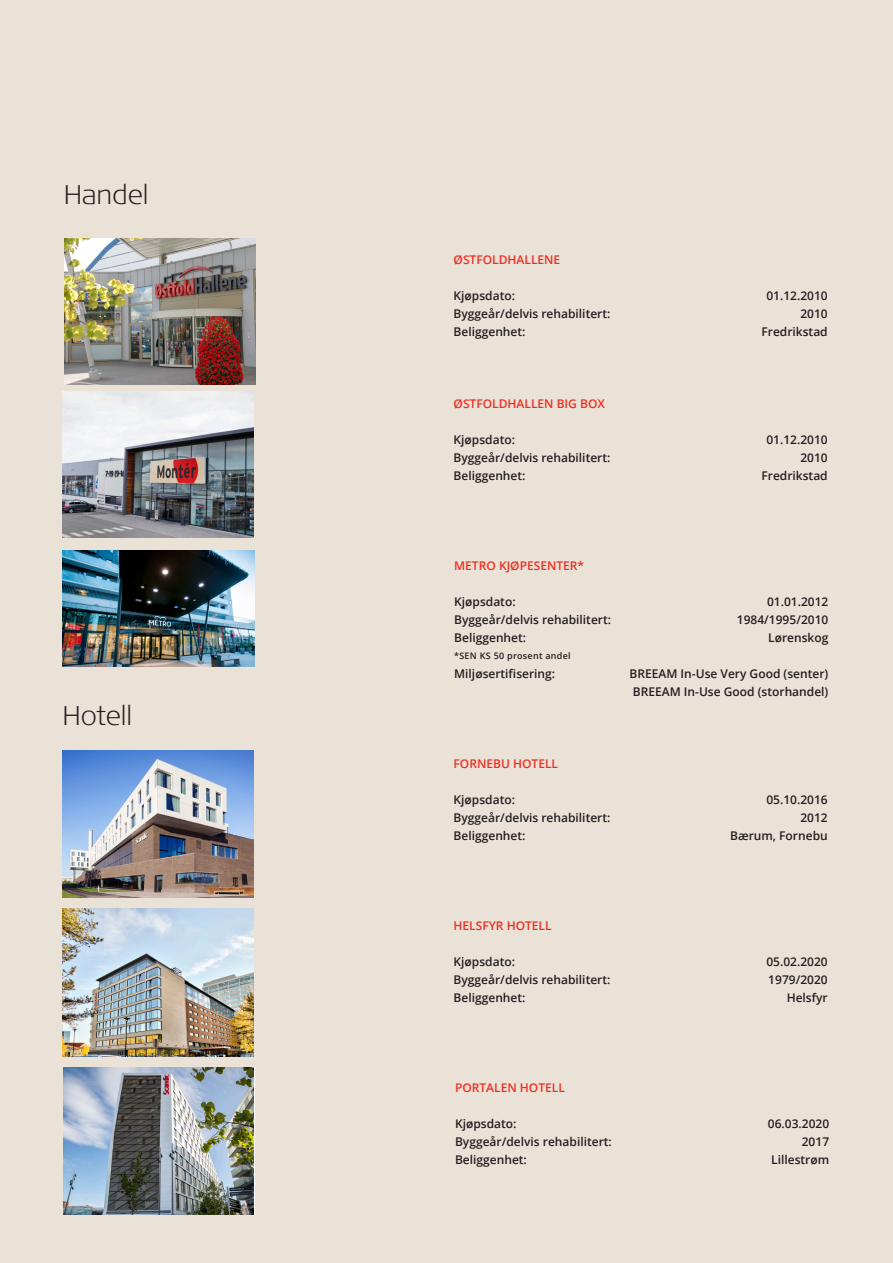
<style>
.page{position:relative;width:893px;height:1263px;background:#ebe2d7}
.page>*{position:absolute;margin:0;border:0;box-sizing:border-box;transform-origin:0 0}
._1_Undertittel_18_26{font:300 expanded 27px "Signa OT";letter-spacing:-.005em;color:#231f20}
.Brødtekst{font:600 12px/18px "Open Sans";color:#231f20}
.Mellomtittel_nivå_1{font:600 12px "Open Sans";color:#ee2e22}
.Fotnote_for_tabell{font:600 9px "Open Sans";letter-spacing:.03em;color:#231f20}
</style>
<div class="page">
<img style="left:62px;top:750px;width:192px;height:147px">
<img style="left:64px;top:238px;width:191px;height:146px">
<img style="left:62px;top:391px;width:192px;height:147px">
<img style="left:63px;top:551px;width:191px;height:116px">
<img style="left:62px;top:909px;width:192px;height:147px">
<img style="left:64px;top:1067px;width:190px;height:148px">
<p class="_1_Undertittel_18_26" style="left:64px;top:178px;width:86px">Handel</p>
<p class="_1_Undertittel_18_26" style="left:62px;top:700px;width:71px">Hotell</p>
<p class="Mellomtittel_nivå_1" style="left:454px;top:251px;width:108px">ØSTFOLDHALLENE</p>
<p class="Brødtekst" style="left:454px;top:286px;width:63px">Kjøpsdato:</p>
<p class="Brødtekst" style="left:454px;top:304px;width:158px">Byggeår/delvis rehabilitert:</p>
<p class="Brødtekst" style="left:454px;top:322px;width:73px">Beliggenhet:</p>
<p class="Mellomtittel_nivå_1" style="left:454px;top:395px;width:153px">ØSTFOLDHALLEN BIG BOX</p>
<p class="Brødtekst" style="left:454px;top:430px;width:63px">Kjøpsdato:</p>
<p class="Brødtekst" style="left:454px;top:448px;width:158px">Byggeår/delvis rehabilitert:</p>
<p class="Brødtekst" style="left:454px;top:466px;width:73px">Beliggenhet:</p>
<p class="Brødtekst" style="left:766px;top:286px;width:63px">01.12.2010</p>
<p class="Brødtekst" style="left:800px;top:304px;width:29px">2010</p>
<p class="Brødtekst" style="left:761px;top:322px;width:68px">Fredrikstad</p>
<p class="Brødtekst" style="left:766px;top:430px;width:63px">01.12.2010</p>
<p class="Brødtekst" style="left:800px;top:448px;width:29px">2010</p>
<p class="Brødtekst" style="left:761px;top:466px;width:68px">Fredrikstad</p>
<p class="Mellomtittel_nivå_1" style="left:454px;top:557px;width:131px">METRO KJØPESENTER*</p>
<p class="Brødtekst" style="left:454px;top:592px;width:63px">Kjøpsdato:</p>
<p class="Brødtekst" style="left:454px;top:610px;width:158px">Byggeår/delvis rehabilitert:</p>
<p class="Brødtekst" style="left:454px;top:628px;width:73px">Beliggenhet:</p>
<p class="Fotnote_for_tabell" style="left:454px;top:649px;width:118px">*SEN KS 50 prosent andel</p>
<p class="Brødtekst" style="left:454px;top:664px;width:103px">Miljøsertifisering:</p>
<p class="Brødtekst" style="left:767px;top:592px;width:63px">01.01.2012</p>
<p class="Brødtekst" style="left:737px;top:610px;width:93px">1984/1995/2010</p>
<p class="Brødtekst" style="left:768px;top:628px;width:62px">Lørenskog</p>
<p class="Brødtekst" style="left:629px;top:664px;width:200px">BREEAM In-Use Very Good (senter)<br>BREEAM In-Use Good (storhandel)</p>
<p class="Mellomtittel_nivå_1" style="left:454px;top:755px;width:106px">FORNEBU HOTELL</p>
<p class="Brødtekst" style="left:454px;top:790px;width:63px">Kjøpsdato:</p>
<p class="Brødtekst" style="left:454px;top:808px;width:158px">Byggeår/delvis rehabilitert:</p>
<p class="Brødtekst" style="left:454px;top:826px;width:73px">Beliggenhet:</p>
<p class="Brødtekst" style="left:766px;top:790px;width:63px">05.10.2016</p>
<p class="Brødtekst" style="left:800px;top:808px;width:29px">2012</p>
<p class="Brødtekst" style="left:730px;top:826px;width:99px">Bærum, Fornebu</p>
<p class="Mellomtittel_nivå_1" style="left:454px;top:917px;width:100px">HELSFYR HOTELL</p>
<p class="Brødtekst" style="left:454px;top:952px;width:63px">Kjøpsdato:</p>
<p class="Brødtekst" style="left:454px;top:970px;width:158px">Byggeår/delvis rehabilitert:</p>
<p class="Brødtekst" style="left:454px;top:988px;width:73px">Beliggenhet:</p>
<p class="Brødtekst" style="left:766px;top:952px;width:63px">05.02.2020</p>
<p class="Brødtekst" style="left:768px;top:970px;width:61px">1979/2020</p>
<p class="Brødtekst" style="left:787px;top:988px;width:43px">Helsfyr</p>
<p class="Mellomtittel_nivå_1" style="left:455px;top:1079px;width:111px">PORTALEN HOTELL</p>
<p class="Brødtekst" style="left:455px;top:1114px;width:63px">Kjøpsdato:</p>
<p class="Brødtekst" style="left:455px;top:1132px;width:158px">Byggeår/delvis rehabilitert:</p>
<p class="Brødtekst" style="left:455px;top:1150px;width:73px">Beliggenhet:</p>
<p class="Brødtekst" style="left:768px;top:1114px;width:63px">06.03.2020</p>
<p class="Brødtekst" style="left:802px;top:1132px;width:29px">2017</p>
<p class="Brødtekst" style="left:771px;top:1150px;width:59px">Lillestrøm</p>
</div>
